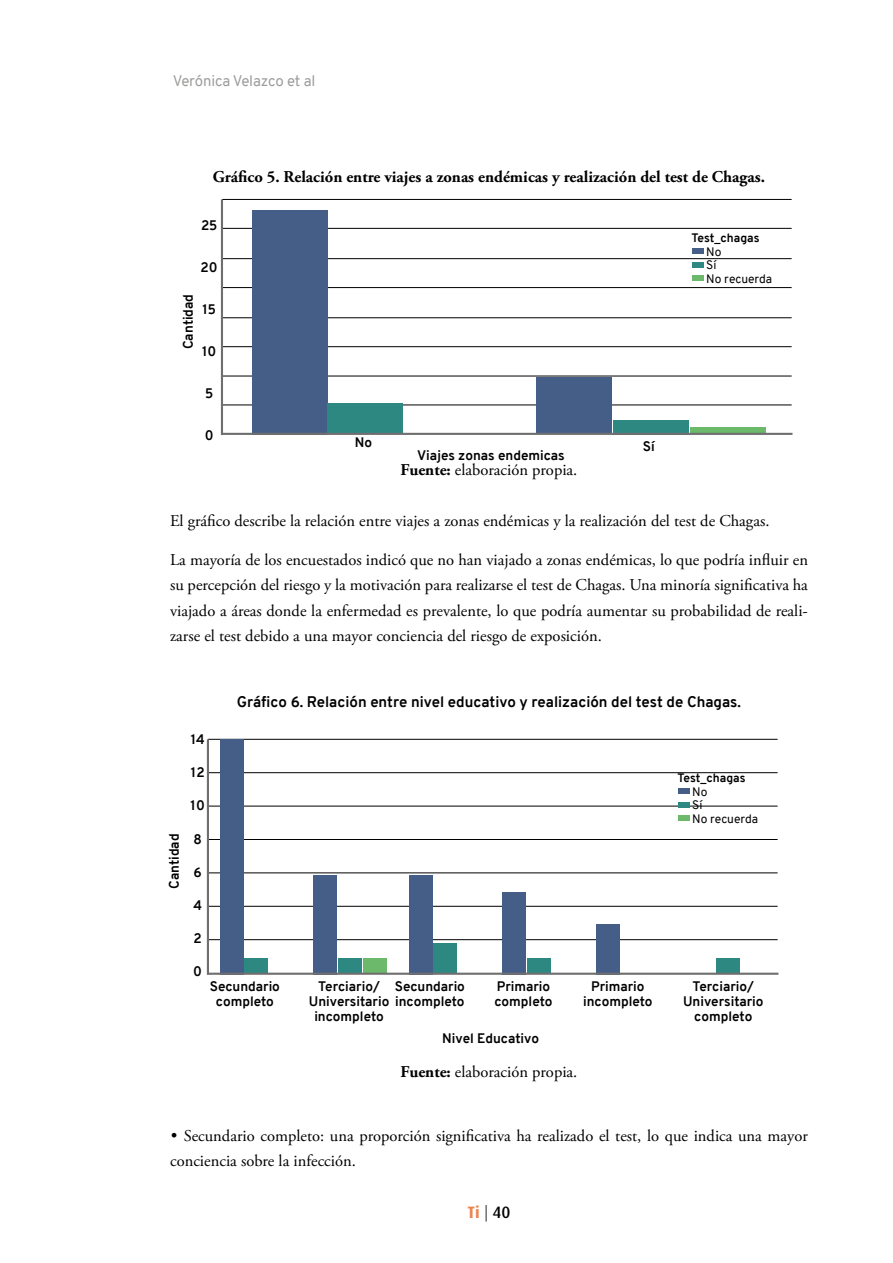
<style>
.page{position:relative;width:893px;height:1263px;background:#fff}
.page>*{position:absolute;margin:0;border:0;box-sizing:border-box;transform-origin:0 0}
.t1{font:16.5px/25.5px "Adobe Garamond Pro";color:#000;text-align:justify}
.t2{font:700 16.5px "Adobe Garamond Pro";color:#000}
.t3{font:700 16.5px "Dax";color:#eb8550}
.t4{font:700 15px "Overpass";color:#000}
.t5{font:15px "Overpass";letter-spacing:-.01em;color:#9d9d9c}
.t6{font:700 13.5px/15px "Overpass";color:#000;text-align:center}
.t7{font:12px/13.5px "Overpass";color:#000}
.t8{font:700 12px "Overpass";color:#000}
.s1{font-weight:700}
.s2{font-family:"Gotham";font-weight:500}
.s3{font-weight:300;color:#000}
.s4{font-weight:500;color:#000}
</style>
<div class="page">
<hr style="left:222px;top:199px;width:570px;height:1px;background:#000">
<hr style="left:222px;top:258px;width:570px;height:1px;background:#000">
<hr style="left:222px;top:317px;width:570px;height:1px;background:#000">
<hr style="left:222px;top:376px;width:570px;height:1px;background:#000">
<hr style="left:222px;top:228px;width:570px;height:1px;background:#000">
<hr style="left:222px;top:287px;width:570px;height:1px;background:#000">
<hr style="left:222px;top:346px;width:570px;height:1px;background:#000">
<hr style="left:222px;top:404px;width:570px;height:1px;background:#000">
<hr style="left:221px;top:199px;width:2px;height:236px;background:#706f6f">
<div style="left:252px;top:210px;width:75px;height:225px;background:#445e88"></div>
<div style="left:537px;top:378px;width:75px;height:55px;background:#445e88"></div>
<div style="left:690px;top:427px;width:75px;height:6px;background:#6cb96c"></div>
<div style="left:327px;top:403px;width:76px;height:30px;background:#2e8882"></div>
<div style="left:613px;top:420px;width:76px;height:15px;background:#2e8882"></div>
<hr style="left:223px;top:433px;width:569px;height:2px;background:#706f6f">
<div style="left:693px;top:248px;width:11px;height:6px;background:#445e88"></div>
<div style="left:693px;top:262px;width:11px;height:6px;background:#2e8882"></div>
<div style="left:693px;top:275px;width:11px;height:6px;background:#6cb96c"></div>
<hr style="left:208px;top:739px;width:570px;height:1px;background:#000">
<hr style="left:208px;top:806px;width:570px;height:1px;background:#000">
<hr style="left:208px;top:906px;width:570px;height:1px;background:#000">
<hr style="left:208px;top:772px;width:570px;height:1px;background:#000">
<hr style="left:208px;top:839px;width:570px;height:1px;background:#000">
<hr style="left:208px;top:872px;width:570px;height:1px;background:#000">
<hr style="left:208px;top:939px;width:570px;height:1px;background:#000">
<hr style="left:207px;top:739px;width:2px;height:236px;background:#706f6f">
<div style="left:220px;top:739px;width:24px;height:236px;background:#445e88"></div>
<div style="left:313px;top:875px;width:24px;height:100px;background:#445e88"></div>
<div style="left:409px;top:875px;width:23px;height:100px;background:#445e88"></div>
<div style="left:502px;top:892px;width:24px;height:83px;background:#445e88"></div>
<div style="left:596px;top:925px;width:24px;height:50px;background:#445e88"></div>
<div style="left:244px;top:959px;width:24px;height:14px;background:#2e8882"></div>
<div style="left:338px;top:959px;width:24px;height:14px;background:#2e8882"></div>
<div style="left:433px;top:943px;width:24px;height:30px;background:#2e8882"></div>
<div style="left:527px;top:959px;width:24px;height:14px;background:#2e8882"></div>
<div style="left:716px;top:959px;width:23px;height:14px;background:#2e8882"></div>
<div style="left:364px;top:959px;width:23px;height:14px;background:#6cb96c"></div>
<hr style="left:209px;top:973px;width:569px;height:2px;background:#706f6f">
<div style="left:679px;top:788px;width:11px;height:6px;background:#445e88"></div>
<div style="left:679px;top:802px;width:11px;height:5px;background:#2e8882"></div>
<div style="left:679px;top:815px;width:11px;height:6px;background:#6cb96c"></div>
<p class="t5" style="left:173px;top:71px;width:144px">Verónica Velazco et al</p>
<p class="t2" style="left:213px;top:167px;width:554px">Gráfico 5. Relación entre viajes a zonas endémicas y realización del test de Chagas.</p>
<p class="t6" style="left:201px;top:218px;width:18px">25</p>
<p class="t6" style="left:201px;top:260px;width:19px">20</p>
<p class="t6" style="left:202px;top:302px;width:15px">15</p>
<p class="t6" style="left:202px;top:344px;width:16px">10</p>
<p class="t6" style="left:205px;top:386px;width:10px">5</p>
<p class="t6" style="left:205px;top:428px;width:10px">0</p>
<p class="t8" style="left:691px;top:230px;width:70px">Test_chagas</p>
<p class="t7" style="left:706px;top:245px;width:67px">No<br>Sí<br>No recuerda</p>
<p class="t6" style="left:181px;top:349px;width:57px;rotate:-90deg">Cantidad</p>
<p class="t6" style="left:355px;top:435px;width:19px">No</p>
<p class="t6" style="left:643px;top:439px;width:13px">Sí</p>
<p class="t6" style="left:417px;top:447px;width:149px">Viajes zonas endemicas</p>
<p class="t1" style="left:401px;top:458px;width:178px"><span class="s1">Fuente:</span> elaboración propia.</p>
<p class="t1" style="left:170px;top:509px;width:601px">El gráfico describe la relación entre viajes a zonas endémicas y la realización del test de Chagas.</p>
<p class="t1" style="left:170px;top:547px;width:639px">La mayoría de los encuestados indicó que no han viajado a zonas endémicas, lo que podría influir en su percepción del riesgo y la motivación para realizarse el test de Chagas. Una minoría significativa ha viajado a áreas donde la enfermedad es prevalente, lo que podría aumentar su probabilidad de reali&shy;zarse el test debido a una mayor conciencia del riesgo de exposición.</p>
<p class="t6" style="left:167px;top:889px;width:57px;rotate:-90deg">Cantidad</p>
<p class="t6" style="left:191px;top:732px;width:16px">14</p>
<p class="t6" style="left:191px;top:765px;width:15px">12</p>
<p class="t6" style="left:191px;top:798px;width:16px">10</p>
<p class="t6" style="left:194px;top:831px;width:10px">8</p>
<p class="t6" style="left:194px;top:864px;width:10px">6</p>
<p class="t6" style="left:193px;top:897px;width:10px">4</p>
<p class="t6" style="left:194px;top:930px;width:10px">2</p>
<p class="t6" style="left:193px;top:964px;width:10px">0</p>
<p class="t4" style="left:237px;top:691px;width:506px">Gráfico 6. Relación entre nivel educativo y realización del test de Chagas.</p>
<p class="t8" style="left:677px;top:769px;width:70px">Test_chagas</p>
<p class="t7" style="left:692px;top:785px;width:67px">No<br>Sí<br>No recuerda</p>
<p class="t6" style="left:395px;top:978px;width:72px">Secundario</p>
<p class="t6" style="left:494px;top:978px;width:60px;text-align:left">Primario completo</p>
<p class="t6" style="left:442px;top:1031px;width:98px">Nivel Educativo</p>
<p class="t6" style="left:210px;top:979px;width:72px">Secundario completo</p>
<p class="t6" style="left:318px;top:978px;width:63px">Terciario/</p>
<p class="t6" style="left:309px;top:993px;width:157px">Universitario incompleto</p>
<p class="t6" style="left:314px;top:1008px;width:71px">incompleto</p>
<p class="t6" style="left:583px;top:978px;width:71px">Primario incompleto</p>
<p class="t1" style="left:401px;top:1060px;width:178px"><span class="s1">Fuente:</span> elaboración propia.</p>
<p class="t6" style="left:683px;top:978px;width:82px">Terciario/<br>Universitario completo</p>
<p class="t1" style="left:170px;top:1123px;width:639px"><span class="s2">•</span> Secundario completo: una proporción significativa ha realizado el test, lo que indica una mayor conciencia sobre la infección.</p>
<p class="t3" style="left:468px;top:1203px;width:44px">Ti <span class="s3">|</span> <span class="s4">40</span></p>
</div>
